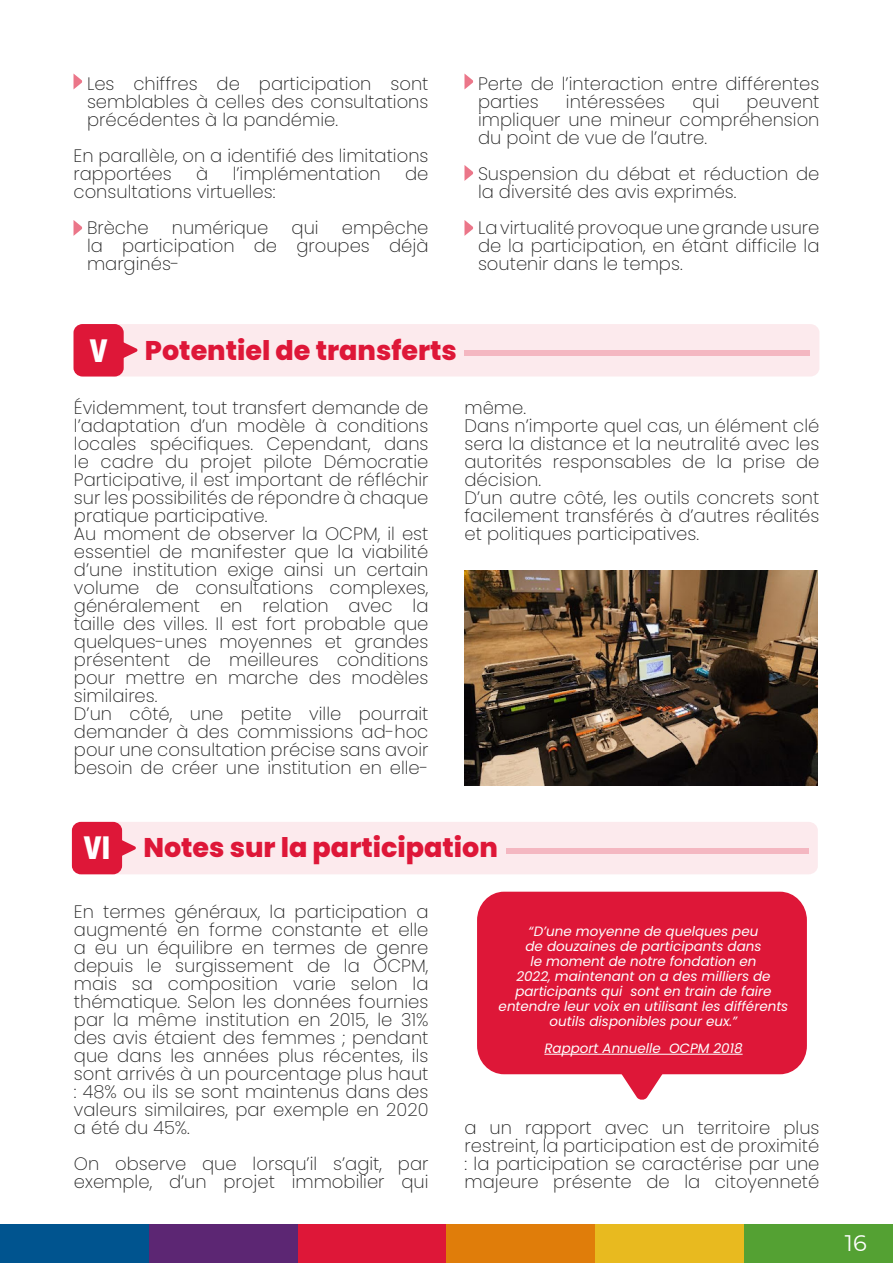
<style>
.page{position:relative;width:893px;height:1263px;background:#fff}
.page>*{position:absolute;margin:0;border:0;box-sizing:border-box;transform-origin:0 0}
.t1{font:800 27px "Poppins";color:#de1738}
.t2{font:22.5px "Montserrat";color:#fff}
.t3{font:200 18px/18px "Poppins";color:#222}
.t4{font:italic 13.5px/15px "Poppins";color:#fefefe;text-align:center}
.s1{font-family:"Open Sans";font-weight:400;font-size:31.5px;color:#fff}
</style>
<div class="page">
<div style="left:0;top:1225px;width:149px;height:38px;background:#00548f"></div>
<div style="left:149px;top:1225px;width:149px;height:38px;background:#5c2673"></div>
<div style="left:298px;top:1225px;width:148px;height:38px;background:#de1738"></div>
<div style="left:446px;top:1225px;width:149px;height:38px;background:#e07d0a"></div>
<div style="left:595px;top:1225px;width:149px;height:38px;background:#e8ba1f"></div>
<div style="left:744px;top:1225px;width:149px;height:38px;background:#54a133"></div>
<svg style="left:74px;top:220px;width:8px;height:16px"></svg>
<svg style="left:464px;top:74px;width:9px;height:15px"></svg>
<svg style="left:464px;top:165px;width:9px;height:16px"></svg>
<svg style="left:464px;top:220px;width:9px;height:16px"></svg>
<svg style="left:74px;top:74px;width:8px;height:15px"></svg>
<div style="left:105px;top:324px;width:714px;height:53px;background:#fceaed;border-radius:9px"></div>
<div style="left:74px;top:324px;width:50px;height:53px;background:#de1738;border-radius:9px"></div>
<svg style="left:123px;top:341px;width:15px;height:19px"></svg>
<div style="left:464px;top:350px;width:346px;height:6px;background:#f4b7c1"></div>
<img style="left:464px;top:571px;width:354px;height:214px">
<div style="left:104px;top:822px;width:714px;height:52px;background:#fceaed;border-radius:9px"></div>
<div style="left:72px;top:822px;width:50px;height:52px;background:#de1738;border-radius:9px"></div>
<svg style="left:122px;top:838px;width:14px;height:19px"></svg>
<div style="left:506px;top:848px;width:303px;height:6px;background:#f4b7c1"></div>
<div style="left:477px;top:892px;width:330px;height:182px;background:#de1738;border-radius:28px"></div>
<svg style="left:611px;top:1074px;width:62px;height:26px"></svg>
<hr style="left:544px;top:1054px;width:199px;height:1px;background:#fefefe">
<p class="t3" style="left:87px;top:75px;width:343px;text-align:justify">Les chiffres de participation sont semblables à celles des consultations précédentes à la pandémie.</p>
<p class="t3" style="left:74px;top:147px;width:356px">En parallèle, on a identifié des limitations rapportées</p>
<p class="t3" style="left:196px;top:165px;width:14px">à</p>
<p class="t3" style="left:233px;top:165px;width:149px">l’implémentation</p>
<p class="t3" style="left:405px;top:165px;width:25px">de</p>
<p class="t3" style="left:87px;top:174px;width:190px;line-height:36px;text-indent:-14px">consultations virtuelles:<br>Brèche</p>
<p class="t3" style="left:172px;top:219px;width:98px">numérique</p>
<p class="t3" style="left:292px;top:219px;width:29px">qui</p>
<p class="t3" style="left:87px;top:219px;width:343px;text-align:justify;text-indent:255px">empêche la participation de groupes déjà marginés-</p>
<p class="t3" style="left:478px;top:75px;width:343px">Perte de l’interaction entre différentes parties</p>
<p class="t3" style="left:566px;top:93px;width:101px">intéressées</p>
<p class="t3" style="left:692px;top:93px;width:29px">qui</p>
<p class="t3" style="left:478px;top:93px;width:343px;text-align:justify;text-indent:269px">peuvent impliquer une mineur compréhension du point de vue de l’autre.</p>
<p class="t3" style="left:478px;top:165px;width:343px">Suspension du débat et réduction de la diversité des avis exprimés.</p>
<p class="t3" style="left:478px;top:219px;width:343px;text-align:justify">La virtualité provoque une grande usure de la participation, en étant difficile la soutenir dans le temps.</p>
<h1 class="t1" style="left:90px;top:334px;width:368px"><span class="s1">V</span> Potentiel de transferts</h1>
<p class="t3" style="left:74px;top:399px;width:356px">Évidemment, tout transfert demande de l’adaptation d’un modèle à conditions locales spécifiques. Cependant, dans le cadre du projet pilote Démocratie Participative, il est important de réfléchir sur les possibilités de répondre à chaque pratique participative.<br>Au moment de observer la OCPM, il est essentiel de manifester que la viabilité d’une institution exige ainsi un certain volume de consultations complexes, généralement en relation avec la taille des villes. Il est fort probable que quelques-unes moyennes et grandes présentent de meilleures conditions pour mettre en marche des modèles similaires.<br>D’un côté, une petite ville pourrait demander à des commissions ad-hoc pour une consultation précise sans avoir besoin de créer une institution en elle-</p>
<p class="t3" style="left:464px;top:399px;width:356px">même.<br>Dans n’importe quel cas, un élément clé sera la distance et la neutralité avec les autorités responsables de la prise de décision.<br>D’un autre côté, les outils concrets sont facilement transférés à d’autres réalités et politiques participatives.</p>
<h1 class="t1" style="left:84px;top:832px;width:416px"><span class="s1">VI</span> Notes sur la participation</h1>
<p class="t3" style="left:74px;top:903px;width:356px;text-align:justify">En termes généraux, la participation a augmenté en forme constante et elle a eu un équilibre en termes de genre depuis le surgissement de la OCPM, mais sa composition varie selon la thématique. Selon les données fournies par la même institution en 2015, le 31% des avis étaient des femmes ; pendant que dans les années plus récentes, ils sont arrivés à un pourcentage plus haut : 48% ou ils se sont maintenus dans des valeurs similaires, par exemple en 2020 a été du 45%.</p>
<p class="t3" style="left:74px;top:1155px;width:356px">On observe que lorsqu’il s’agit, par exemple, d’un projet immobilier qui</p>
<p class="t4" style="left:499px;top:924px;width:291px">“D’une moyenne de quelques peu<br>de douzaines de participants dans<br>le moment de notre fondation en<br>2022, maintenant on a des milliers de participants qui sont en train de faire entendre leur voix en utilisant les différents outils disponibles pour eux.”</p>
<p class="t4" style="left:544px;top:1041px;width:200px">Rapport Annuelle OCPM 2018</p>
<p class="t3" style="left:464px;top:1119px;width:356px;text-align:justify">a un rapport avec un territoire plus restreint, la participation est de proximité : la participation se caractérise par une majeure présente de la citoyenneté</p>
<p class="t2" style="left:845px;top:1227px;width:23px">16</p>
</div>
